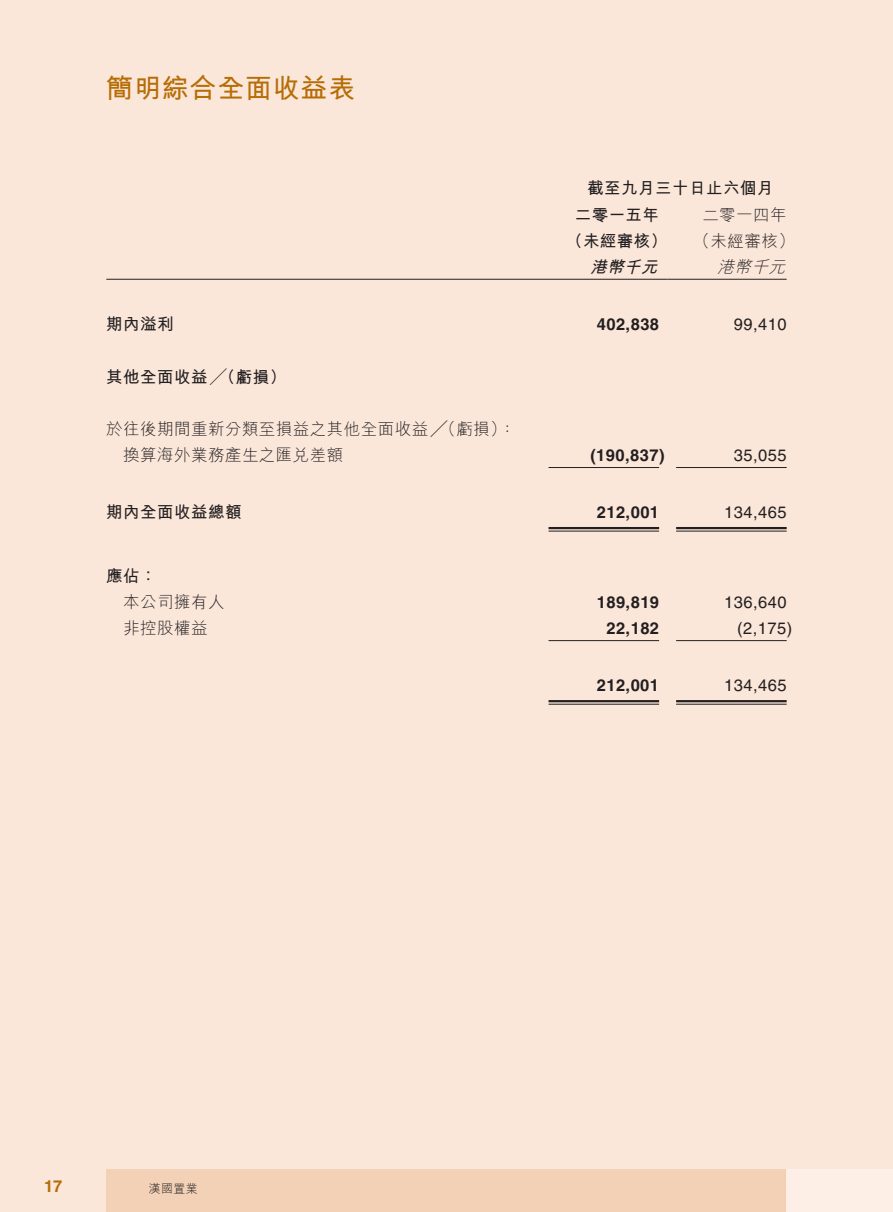
<style>
.page{position:relative;width:893px;height:1212px;background:#fbe7da}
.page>*{position:absolute;margin:0;border:0;box-sizing:border-box;transform-origin:0 0}
.t1{font:700 27px "M Hei HK";letter-spacing:.03em;color:#b76d06}
.t2{font:300 16.5px/26.2px "M Hei HK";letter-spacing:.03em;color:#231f20}
.t3{font:700 16.5px/26.2px "M Hei HK";letter-spacing:.03em;color:#231f20}
.t4{font:700 16.5px "Helvetica LT Std";letter-spacing:.03em;color:#231f20}
.t5{font:16.5px "Helvetica LT Std";letter-spacing:.03em;color:#231f20}
.t6{font:italic 700 16.5px "M Hei HK";color:#231f20}
.t7{font:italic 300 16.5px "M Hei HK";color:#231f20}
.t8{font:700 16.5px "Helvetica LT Std";color:#b76d06}
.t9{font:300 12px "M Hei HK";color:#231f20}
</style>
<div class="page">
<div style="left:106px;top:1169px;width:787px;height:43px;background:#f3d1b6"></div>
<div style="left:787px;top:1169px;width:106px;height:43px;background:#fdefe6"></div>
<hr style="left:106px;top:279px;width:434px;height:1px;background:#231f20">
<hr style="left:540px;top:279px;width:128px;height:1px;background:#231f20">
<hr style="left:668px;top:279px;width:119px;height:1px;background:#231f20">
<hr style="left:549px;top:467px;width:110px;height:1px;background:#231f20">
<hr style="left:676px;top:467px;width:111px;height:1px;background:#231f20">
<hr style="left:549px;top:527px;width:110px;height:2px;background:#231f20">
<hr style="left:549px;top:531px;width:110px;height:1px;background:#231f20">
<hr style="left:676px;top:527px;width:111px;height:2px;background:#231f20">
<hr style="left:676px;top:531px;width:111px;height:1px;background:#231f20">
<hr style="left:549px;top:640px;width:110px;height:1px;background:#231f20">
<hr style="left:676px;top:640px;width:111px;height:1px;background:#231f20">
<hr style="left:549px;top:700px;width:110px;height:2px;background:#231f20">
<hr style="left:549px;top:704px;width:110px;height:1px;background:#231f20">
<hr style="left:676px;top:700px;width:111px;height:2px;background:#231f20">
<hr style="left:676px;top:704px;width:111px;height:1px;background:#231f20">
<h1 class="t1" style="left:106px;top:68px;width:251px">簡明綜合全面收益表</h1>
<p class="t3" style="left:575px;top:174px;width:200px;text-indent:13px">截至九月三十日止六個月二零一五年</p>
<p class="t2" style="left:702px;top:201px;width:86px">二零一四年</p>
<p class="t3" style="left:566px;top:226px;width:103px">（未經審核）</p>
<p class="t2" style="left:694px;top:227px;width:103px">（未經審核）</p>
<p class="t6" style="left:590px;top:255px;width:75px">港幣千元</p>
<p class="t7" style="left:718px;top:255px;width:75px">港幣千元</p>
<p class="t3" style="left:106px;top:310px;width:69px">期內溢利</p>
<p class="t4" style="left:597px;top:314px;width:64px">402,838</p>
<p class="t5" style="left:734px;top:315px;width:54px">99,410</p>
<p class="t3" style="left:106px;top:362px;width:181px">其他全面收益 ╱（虧損）</p>
<p class="t2" style="left:123px;top:415px;width:394px;text-indent:-17px">於往後期間重新分類至損益之其他全面收益╱（虧損）：換算海外業務產生之匯兌差額</p>
<p class="t4" style="left:590px;top:445px;width:76px">(190,837)</p>
<p class="t5" style="left:734px;top:446px;width:54px">35,055</p>
<p class="t3" style="left:106px;top:498px;width:137px">期內全面收益總額</p>
<p class="t4" style="left:597px;top:502px;width:64px">212,001</p>
<p class="t5" style="left:724px;top:503px;width:64px">134,465</p>
<p class="t3" style="left:106px;top:561px;width:52px">應佔：</p>
<p class="t2" style="left:123px;top:588px;width:103px">本公司擁有人</p>
<p class="t4" style="left:597px;top:592px;width:64px">189,819</p>
<p class="t5" style="left:724px;top:593px;width:64px">136,640</p>
<p class="t2" style="left:123px;top:614px;width:86px">非控股權益</p>
<p class="t4" style="left:606px;top:618px;width:54px">22,182</p>
<p class="t5" style="left:737px;top:619px;width:57px">(2,175)</p>
<p class="t8" style="left:44px;top:1176px;width:20px">17</p>
<p class="t9" style="left:149px;top:1180px;width:51px">漢國置業</p>
<p class="t4" style="left:597px;top:675px;width:64px">212,001</p>
<p class="t5" style="left:724px;top:676px;width:64px">134,465</p>
</div>
